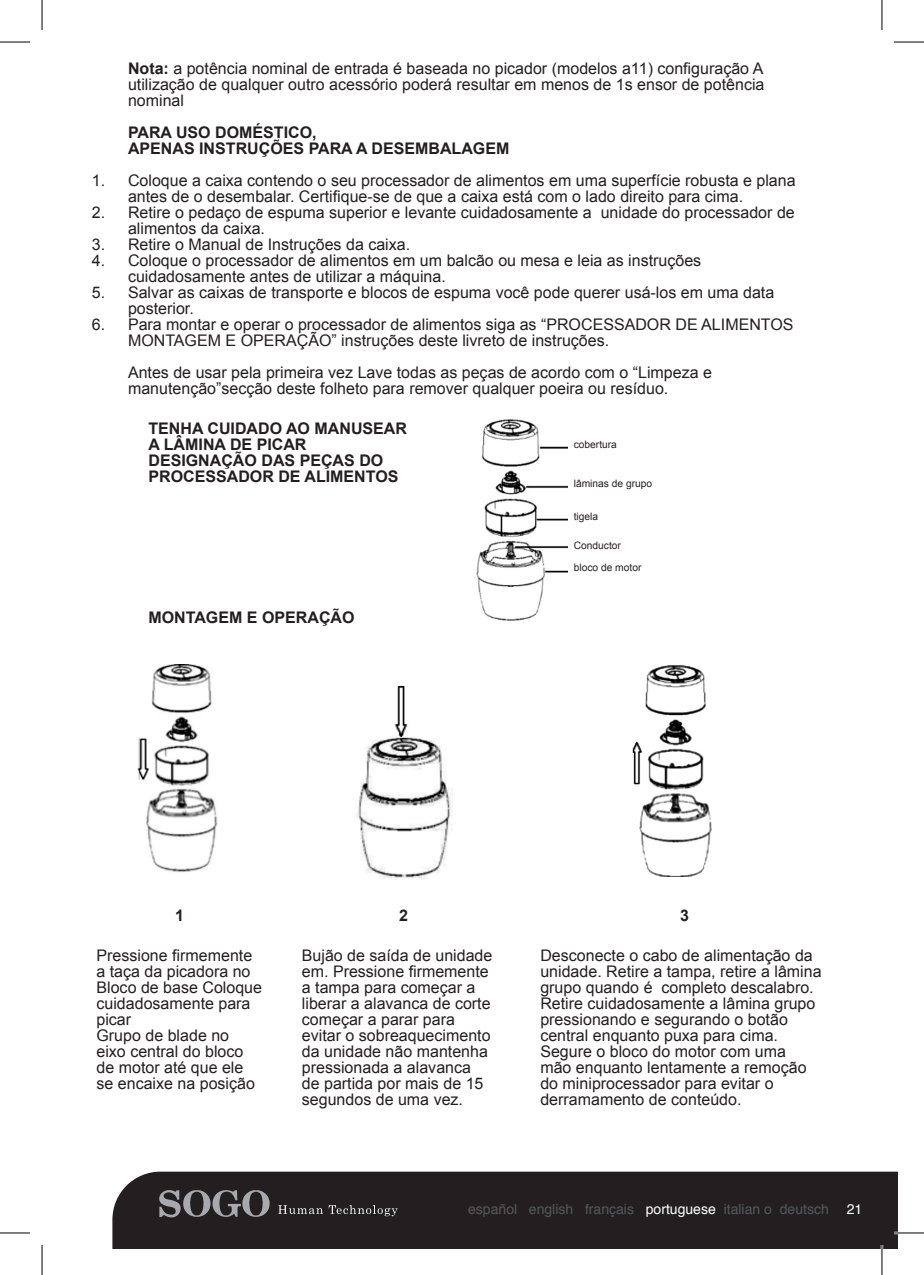
<style>
.page{position:relative;width:924px;height:1275px;background:#fff}
.page>*{position:absolute;margin:0;border:0;box-sizing:border-box;transform-origin:0 0}
.t1{font:16px/16px "Arial";color:#231f20}
.t2{font:700 16px/16px "Arial";color:#231f20}
.t3{font:14px "Helvetica";color:#57585a}
.t4{font:14px "Helvetica";color:#fff}
.t5{font:10.2px "Arial";color:#231f20}
.s1{font-weight:700}
.s2{color:#fff}
</style>
<div class="page">
<div style="left:112px;top:1171px;width:785px;height:78px;background:#231f20"></div>
<svg style="left:159px;top:1188px;width:111px;height:29px;background:#565457"></svg>
<svg style="left:278px;top:1205px;width:119px;height:11px"></svg>
<img style="left:476px;top:419px;width:91px;height:202px">
<img style="left:138px;top:665px;width:80px;height:207px">
<img style="left:357px;top:686px;width:95px;height:193px">
<img style="left:632px;top:665px;width:80px;height:211px">
<hr style="left:893px;top:1231px;width:30px;height:3px;background:#fff">
<hr style="left:880px;top:1245px;width:2px;height:30px;background:#fff">
<hr style="left:0;top:42px;width:30px;height:1px;background:#000">
<hr style="left:893px;top:42px;width:30px;height:1px;background:#000">
<hr style="left:0;top:1232px;width:30px;height:1px;background:#000">
<hr style="left:893px;top:1232px;width:30px;height:1px;background:#000">
<hr style="left:42px;top:0;width:1px;height:30px;background:#000">
<hr style="left:42px;top:1245px;width:1px;height:30px;background:#000">
<hr style="left:881px;top:0;width:1px;height:30px;background:#000">
<hr style="left:881px;top:1245px;width:1px;height:30px;background:#000">
<p class="t1" style="left:128px;top:60px;width:637px;text-align:justify"><span class="s1">Nota:</span> a potência nominal de entrada é baseada no picador (modelos a11) configuração A utilização de qualquer outro acessório poderá resultar em menos de 1s ensor de potência nominal</p>
<p class="t2" style="left:128px;top:124px;width:383px">PARA USO DOMÉSTICO,<br>APENAS INSTRUÇÕES PARA A DESEMBALAGEM</p>
<p class="t1" style="left:128px;top:172px;width:668px;text-indent:-36px">1. Coloque a caixa contendo o seu processador de alimentos em uma superfície robusta e plana antes de o desembalar. Certifique-se de que a caixa está com o lado direito para cima.</p>
<p class="t1" style="left:128px;top:204px;width:668px;text-indent:-36px">2. Retire o pedaço de espuma superior e levante cuidadosamente a unidade do processador de alimentos da caixa.</p>
<p class="t1" style="left:92px;top:236px;width:319px">3. Retire o Manual de Instruções da caixa.</p>
<p class="t1" style="left:128px;top:252px;width:574px;text-indent:-36px">4. Coloque o processador de alimentos em um balcão ou mesa e leia as instruções cuidadosamente antes de utilizar a máquina.</p>
<p class="t1" style="left:128px;top:284px;width:647px;text-indent:-36px">5. Salvar as caixas de transporte e blocos de espuma você pode querer usá-los em uma data posterior.</p>
<p class="t1" style="left:128px;top:316px;width:666px;text-indent:-36px">6. Para montar e operar o processador de alimentos siga as “PROCESSADOR DE ALIMENTOS<br>MONTAGEM E OPERAÇÃO” instruções deste livreto de instruções.</p>
<p class="t1" style="left:128px;top:364px;width:585px">Antes de usar pela primeira vez Lave todas as peças de acordo com o “Limpeza e manutenção”secção deste folheto para remover qualquer poeira ou resíduo.</p>
<p class="t2" style="left:148px;top:421px;width:260px">TENHA CUIDADO AO MANUSEAR<br>A LÂMINA DE PICAR<br>DESIGNAÇÃO DAS PEÇAS DO<br>PROCESSADOR DE ALIMENTOS</p>
<p class="t2" style="left:148px;top:610px;width:207px">MONTAGEM E OPERAÇÃO</p>
<p class="t5" style="left:573px;top:438px;width:45px">cobertura</p>
<p class="t5" style="left:573px;top:477px;width:80px">lâminas de grupo</p>
<p class="t5" style="left:573px;top:509px;width:26px">tigela</p>
<p class="t5" style="left:573px;top:538px;width:49px">Conductor</p>
<p class="t5" style="left:573px;top:561px;width:69px">bloco de motor</p>
<p class="t2" style="left:175px;top:907px;width:10px">1</p>
<p class="t2" style="left:399px;top:907px;width:10px">2</p>
<p class="t2" style="left:679px;top:907px;width:10px">3</p>
<p class="t1" style="left:96px;top:947px;width:167px">Pressione firmemente a taça da picadora no<br>Bloco de base Coloque cuidadosamente para picar<br>Grupo de blade no eixo central do bloco de motor até que ele se encaixe na posição</p>
<p class="t1" style="left:302px;top:947px;width:192px">Bujão de saída de unidade em. Pressione firmemente a tampa para começar a liberar a alavanca de corte começar a parar para evitar o sobreaquecimento da unidade não mantenha pressionada a alavanca de partida por mais de 15 segundos de uma vez.</p>
<p class="t1" style="left:540px;top:947px;width:283px">Desconecte o cabo de alimentação da unidade. Retire a tampa, retire a lâmina grupo quando é completo descalabro.<br>Retire cuidadosamente a lâmina grupo pressionando e segurando o botão central enquanto puxa para cima.<br>Segure o bloco do motor com uma<br>mão enquanto lentamente a remoção do miniprocessador para evitar o derramamento de conteúdo.</p>
<p class="t3" style="left:468px;top:1198px;width:362px">español english français <span class="s2">portuguese</span> italian o deutsch</p>
<p class="t4" style="left:846px;top:1198px;width:17px">21</p>
</div>
